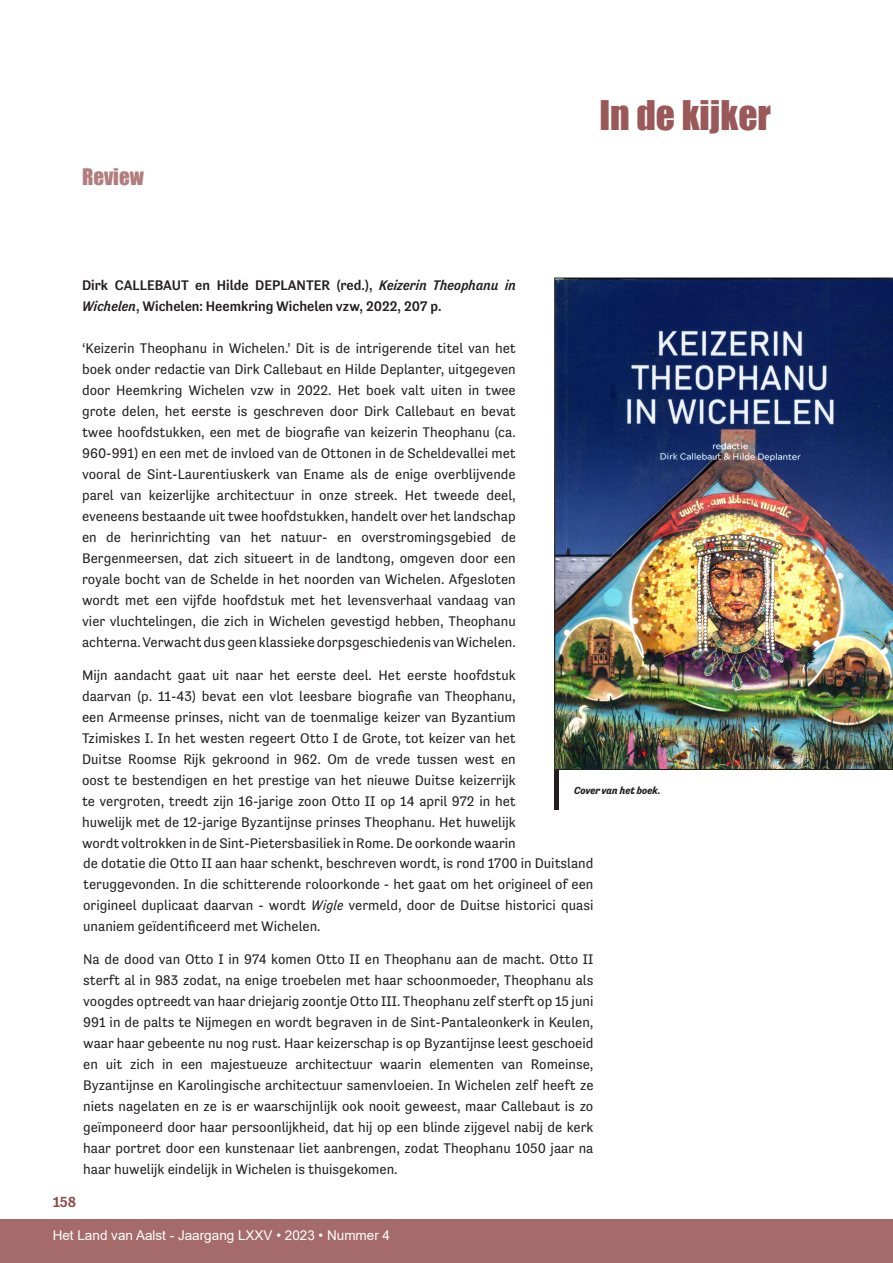
<style>
.page{position:relative;width:893px;height:1263px;background:#fff}
.page>*{position:absolute;margin:0;border:0;box-sizing:border-box;transform-origin:0 0}
.t1{font:37.5px "Impact";color:#9a5858}
.t2{font:21px "Impact";color:#b17d7d}
.t3{font:500 15px "Tenso";color:#8f4645}
.t4{font:14.25px/21px "Tenso";color:#231f20;text-align:justify}
.t5{font:500 14.25px/21px "Tenso";color:#231f20}
.t6{font:13.5px "Arial";color:#fff}
.t7{font:italic 700 10.5px "Tenso";color:#231f20}
.s1{font-style:italic}
</style>
<div class="page">
<hr style="left:555px;top:685px;width:4px;height:125px;background:#231f20">
<div style="left:0;top:1219px;width:893px;height:44px;background:#a56b6a"></div>
<img style="left:555px;top:278px;width:338px;height:492px">
<p class="t2" style="left:82px;top:161px;width:63px">Review</p>
<p class="t5" style="left:82px;top:275px;width:436px">Dirk CALLEBAUT en Hilde DEPLANTER (red.), <span class="s1">Keizerin Theophanu in<br>Wichelen</span>, Wichelen: Heemkring Wichelen vzw, 2022, 207 p.</p>
<p class="t4" style="left:82px;top:337px;width:435px">‘Keizerin Theophanu in Wichelen.’ Dit is de intrigerende titel van het boek onder redactie van Dirk Callebaut en Hilde Deplanter, uitgegeven door Heemkring Wichelen vzw in 2022. Het boek valt uiten in twee grote delen, het eerste is geschreven door Dirk Callebaut en bevat twee hoofdstukken, een met de biografie van keizerin Theophanu (ca.<br>960-991) en een met de invloed van de Ottonen in de Scheldevallei met vooral de Sint-Laurentiuskerk van Ename als de enige overblijvende parel van keizerlijke architectuur in onze streek. Het tweede deel, eveneens bestaande uit twee hoofdstukken, handelt over het landschap en de herinrichting van het natuur- en overstromingsgebied de Bergenmeersen, dat zich situeert in de landtong, omgeven door een royale bocht van de Schelde in het noorden van Wichelen. Afgesloten wordt met een vijfde hoofdstuk met het levensverhaal vandaag van vier vluchtelingen, die zich in Wichelen gevestigd hebben, Theophanu achterna. Verwacht dus geen klassieke dorpsgeschiedenis van Wichelen.</p>
<p class="t4" style="left:82px;top:664px;width:435px">Mijn aandacht gaat uit naar het eerste deel. Het eerste hoofdstuk daarvan (p. 11-43) bevat een vlot leesbare biografie van Theophanu, een Armeense prinses, nicht van de toenmalige keizer van Byzantium Tzimiskes I. In het westen regeert Otto I de Grote, tot keizer van het Duitse Roomse Rijk gekroond in 962. Om de vrede tussen west en oost te bestendigen en het prestige van het nieuwe Duitse keizerrijk te vergroten, treedt zijn 16-jarige zoon Otto II op 14 april 972 in het huwelijk met de 12-jarige Byzantijnse prinses Theophanu. Het huwelijk wordt voltrokken in de Sint-Pietersbasiliek in Rome. De oorkonde waarin</p>
<p class="t1" style="left:599px;top:86px;width:173px">In de kijker</p>
<p class="t7" style="left:574px;top:784px;width:88px">Cover van het boek.</p>
<p class="t4" style="left:83px;top:853px;width:512px">de dotatie die Otto II aan haar schenkt, beschreven wordt, is rond 1700 in Duitsland teruggevonden. In die schitterende roloorkonde - het gaat om het origineel of een origineel duplicaat daarvan - wordt <span class="s1">Wigle</span> vermeld, door de Duitse historici quasi unaniem geïdentificeerd met Wichelen.</p>
<p class="t4" style="left:83px;top:949px;width:512px">Na de dood van Otto I in 974 komen Otto II en Theophanu aan de macht. Otto II sterft al in 983 zodat, na enige troebelen met haar schoonmoeder, Theophanu als voogdes optreedt van haar driejarig zoontje Otto III. Theophanu zelf sterft op 15 juni 991 in de palts te Nijmegen en wordt begraven in de Sint-Pantaleonkerk in Keulen, waar haar gebeente nu nog rust. Haar keizerschap is op Byzantijnse leest geschoeid en uit zich in een majestueuze architectuur waarin elementen van Romeinse, Byzantijnse en Karolingische architectuur samenvloeien. In Wichelen zelf heeft ze niets nagelaten en ze is er waarschijnlijk ook nooit geweest, maar Callebaut is zo geïmponeerd door haar persoonlijkheid, dat hij op een blinde zijgevel nabij de kerk haar portret door een kunstenaar liet aanbrengen, zodat Theophanu 1050 jaar na haar huwelijk eindelijk in Wichelen is thuisgekomen.</p>
<p class="t3" style="left:53px;top:1194px;width:25px">158</p>
<p class="t6" style="left:53px;top:1226px;width:339px">Het Land van Aalst - Jaargang LXXV • 2023 • Nummer 4</p>
</div>
